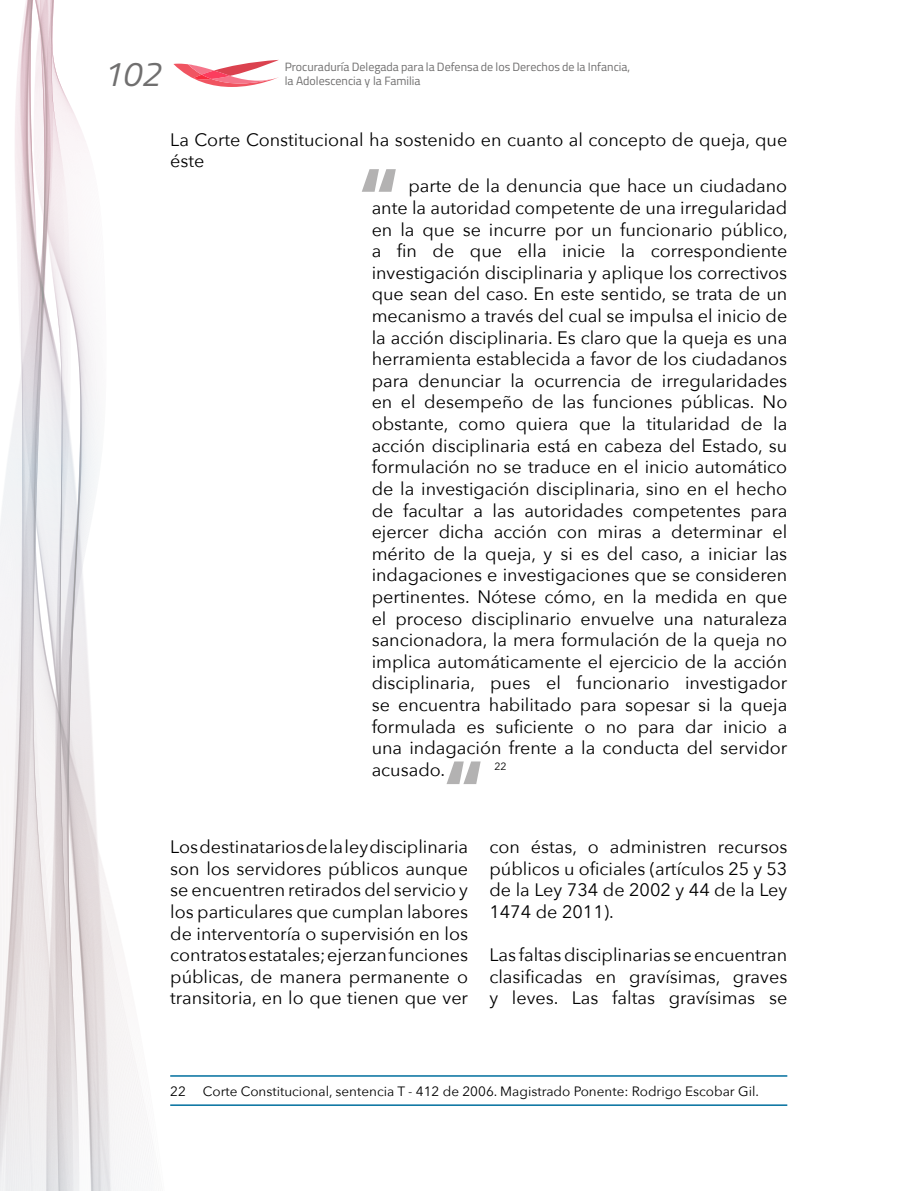
<style>
.page{position:relative;width:915px;height:1191px;background:#fff}
.page>*{position:absolute;margin:0;border:0;box-sizing:border-box;transform-origin:0 0}
.t1{font:700 91.5px "Titillium Web";color:#b3b2b2}
.t2{font:italic 34.5px "Titillium Web";color:#706f6f}
.t3{font:18px/21.6px "Avenir Next";color:#000;text-align:justify}
.t4{font:13.5px "Avenir Next";color:#000}
.t5{font:12px/14.4px "Titillium Web";color:#706f6f}
.t6{font:10.5px "Avenir Next";color:#000}
</style>
<div class="page">
<svg style="left:0;top:0;width:146px;height:1191px"></svg>
<svg style="left:173px;top:60px;width:106px;height:27px"></svg>
<hr style="left:170px;top:1075px;width:617px;height:1px;background:#006f9e">
<hr style="left:170px;top:1104px;width:617px;height:2px;background:#006f9e">
<h2 class="t2" style="left:102px;top:48px;width:59px">102</h2>
<p class="t5" style="left:284px;top:59px;width:347px">Procuraduría Delegada para la Defensa de los Derechos de la Infancia, la Adolescencia y la Familia</p>
<p class="t3" style="left:170px;top:128px;width:618px">La Corte Constitucional ha sostenido en cuanto al concepto de queja, que éste</p>
<h1 class="t1" style="left:358px;top:129px;width:42px">“</h1>
<p class="t3" style="left:371px;top:175px;width:417px;text-indent:37px">parte de la denuncia que hace un ciudadano ante la autoridad competente de una irregularidad en la que se incurre por un funcionario público, a fin de que ella inicie la correspondiente investigación disciplinaria y aplique los correctivos que sean del caso. En este sentido, se trata de un mecanismo a través del cual se impulsa el inicio de la acción disciplinaria. Es claro que la queja es una herramienta establecida a favor de los ciudadanos para denunciar la ocurrencia de irregularidades en el desempeño de las funciones públicas. No obstante, como quiera que la titularidad de la acción disciplinaria está en cabeza del Estado, su formulación no se traduce en el inicio automático de la investigación disciplinaria, sino en el hecho de facultar a las autoridades competentes para ejercer dicha acción con miras a determinar el mérito de la queja, y si es del caso, a iniciar las indagaciones e investigaciones que se consideren pertinentes. Nótese cómo, en la medida en que el proceso disciplinario envuelve una naturaleza sancionadora, la mera formulación de la queja no implica automáticamente el ejercicio de la acción disciplinaria, pues el funcionario investigador se encuentra habilitado para sopesar si la queja formulada es suficiente o no para dar inicio a una indagación frente a la conducta del servidor acusado.</p>
<h1 class="t1" style="left:443px;top:721px;width:42px">“</h1>
<p class="t6" style="left:494px;top:757px;width:14px">22</p>
<p class="t3" style="left:170px;top:835px;width:299px">Los destinatarios de la ley disciplinaria son los servidores públicos aunque se encuentren retirados del servicio y los particulares que cumplan labores de interventoría o supervisión en los contratos estatales; ejerzan funciones públicas, de manera permanente o transitoria, en lo que tienen que ver</p>
<p class="t3" style="left:489px;top:835px;width:299px">con éstas, o administren recursos públicos u oficiales (artículos 25 y 53 de la Ley 734 de 2002 y 44 de la Ley 1474 de 2011).</p>
<p class="t3" style="left:489px;top:943px;width:299px">Las faltas disciplinarias se encuentran clasificadas en gravísimas, graves y leves. Las faltas gravísimas se</p>
<p class="t4" style="left:170px;top:1080px;width:17px">22</p>
<p class="t4" style="left:203px;top:1080px;width:557px">Corte Constitucional, sentencia T - 412 de 2006. Magistrado Ponente: Rodrigo Escobar Gil.</p>
</div>
